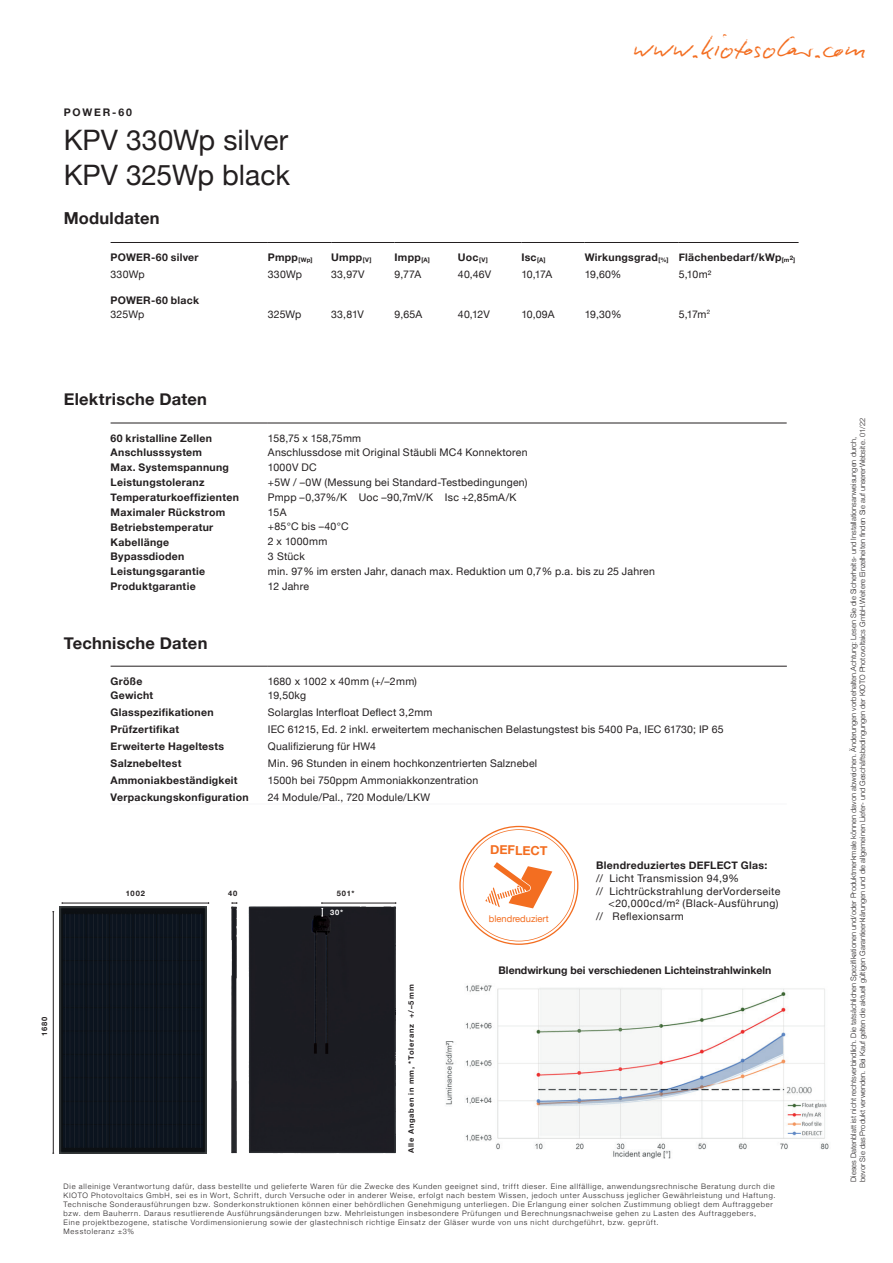
<style>
.page{position:relative;width:893px;height:1263px;background:#fff}
.page>*{position:absolute;margin:0;border:0;box-sizing:border-box;transform-origin:0 0}
.t1{font:31.5px "Biro Script Standard";letter-spacing:.005em;color:#f36e21}
.t2{font:28.2px/34.5px "Helvetica Neue";color:#231f20}
.t3{font:700 16.5px "Helvetica Neue";letter-spacing:.015em;color:#231f20}
.t4{font:700 12.6px "Helvetica Neue";color:#f36e21}
.t5{font:10.5px "Helvetica Neue";letter-spacing:.02em;color:#231f20}
.t6{font:700 10.5px "Helvetica Neue";letter-spacing:.025em;color:#231f20}
.t7{font:10.5px "Helvetica Neue";letter-spacing:.04em;color:#231f20}
.t8{font:700 10.5px "Helvetica Neue";color:#231f20}
.t9{font:10.5px "Helvetica Neue";letter-spacing:-.015em;color:#231f20}
.t10{font:9.3px "Helvetica Neue";color:#f36e21}
.t11{font:300 7.5px/9px "Helvetica Neue";letter-spacing:.1em;color:#231f20}
.t12{font:300 7.5px/9px "Helvetica Neue";color:#231f20}
.t13{font:700 7.5px "Helvetica Neue";letter-spacing:.105em;color:#231f20}
.t14{font:700 7.5px "Helvetica Neue";color:#fff}
.s1{font-size:6.15px}
</style>
<div class="page">
<hr style="left:111px;top:242px;width:157px;height:1px;background:#231f20">
<hr style="left:268px;top:242px;width:63px;height:1px;background:#231f20">
<hr style="left:331px;top:242px;width:64px;height:1px;background:#231f20">
<hr style="left:395px;top:242px;width:63px;height:1px;background:#231f20">
<hr style="left:458px;top:242px;width:63px;height:1px;background:#231f20">
<hr style="left:521px;top:242px;width:64px;height:1px;background:#231f20">
<hr style="left:585px;top:242px;width:94px;height:1px;background:#231f20">
<hr style="left:679px;top:242px;width:120px;height:1px;background:#231f20">
<hr style="left:111px;top:804px;width:157px;height:1px;background:#f7f7f8">
<hr style="left:268px;top:804px;width:519px;height:1px;background:#f7f7f8">
<hr style="left:111px;top:666px;width:157px;height:1px;background:#231f20">
<hr style="left:268px;top:666px;width:519px;height:1px;background:#231f20">
<hr style="left:111px;top:423px;width:157px;height:1px;background:#231f20">
<hr style="left:268px;top:423px;width:519px;height:1px;background:#231f20">
<hr style="left:53px;top:912px;width:1px;height:241px;background:#231f20">
<hr style="left:62px;top:903px;width:147px;height:1px;background:#231f20">
<svg style="left:232px;top:902px;width:6px;height:2px"></svg>
<img style="left:231px;top:906px;width:165px;height:248px">
<hr style="left:322px;top:903px;width:74px;height:1px;background:#231f20">
<svg style="left:321px;top:902px;width:2px;height:15px"></svg>
<svg style="left:459px;top:826px;width:119px;height:119px"></svg>
<img style="left:60px;top:907px;width:147px;height:246px">
<img style="left:445px;top:985px;width:384px;height:174px">
<h3 class="t6" style="left:64px;top:104px;width:70px">POWER-60</h3>
<h2 class="t2" style="left:64px;top:125px;width:228px">KPV 330Wp silver<br>KPV 325Wp black</h2>
<h1 class="t1" style="left:633px;top:28px;width:235px">www.kiotosolar.com</h1>
<h3 class="t3" style="left:64px;top:206px;width:97px">Moduldaten</h3>
<h3 class="t6" style="left:111px;top:249px;width:90px">POWER-60 silver</h3>
<h3 class="t6" style="left:268px;top:249px;width:46px">Pmpp <sub>[Wp]</sub></h3>
<h3 class="t6" style="left:331px;top:249px;width:42px">Umpp <sub>[V]</sub></h3>
<h3 class="t6" style="left:395px;top:249px;width:37px">Impp <sub>[A]</sub></h3>
<h3 class="t6" style="left:458px;top:249px;width:31px">Uoc <sub>[V]</sub></h3>
<h3 class="t6" style="left:521px;top:249px;width:26px">Isc <sub>[A]</sub></h3>
<h3 class="t6" style="left:585px;top:249px;width:212px">Wirkungsgrad <sub>[%]</sub> Flächenbedarf/kWp <sub>[m</sub><span class="s1">2</span><sub>]</sub></h3>
<h3 class="t5" style="left:111px;top:267px;width:36px">330Wp</h3>
<h3 class="t5" style="left:268px;top:267px;width:36px">330Wp</h3>
<h3 class="t5" style="left:331px;top:267px;width:35px">33,97V</h3>
<h3 class="t5" style="left:395px;top:267px;width:28px">9,77A</h3>
<h3 class="t5" style="left:458px;top:267px;width:35px">40,46V</h3>
<h3 class="t5" style="left:521px;top:267px;width:32px">10,17A</h3>
<h3 class="t5" style="left:585px;top:267px;width:38px">19,60%</h3>
<h3 class="t5" style="left:679px;top:267px;width:34px">5,10 m²</h3>
<h3 class="t6" style="left:111px;top:292px;width:90px">POWER-60 black</h3>
<h3 class="t5" style="left:111px;top:306px;width:35px">325Wp</h3>
<h3 class="t5" style="left:268px;top:306px;width:35px">325Wp</h3>
<h3 class="t5" style="left:331px;top:306px;width:34px">33,81V</h3>
<h3 class="t5" style="left:395px;top:306px;width:29px">9,65A</h3>
<h3 class="t5" style="left:458px;top:306px;width:33px">40,12V</h3>
<h3 class="t5" style="left:521px;top:306px;width:35px">10,09A</h3>
<h3 class="t5" style="left:585px;top:306px;width:38px">19,30%</h3>
<h3 class="t5" style="left:679px;top:306px;width:33px">5,17m<sup>2</sup></h3>
<h3 class="t3" style="left:64px;top:386px;width:145px">Elektrische Daten</h3>
<h3 class="t6" style="left:111px;top:430px;width:103px">60 kristalline Zellen</h3>
<h3 class="t9" style="left:268px;top:430px;width:95px">158,75 x 158,75 mm</h3>
<h3 class="t6" style="left:111px;top:444px;width:93px">Anschlusssystem</h3>
<h3 class="t5" style="left:268px;top:445px;width:261px">Anschlussdose mit Original Stäubli MC4 Konnektoren</h3>
<h3 class="t6" style="left:111px;top:459px;width:120px">Max. Systemspannung</h3>
<h3 class="t5" style="left:268px;top:460px;width:50px">1000 V DC</h3>
<h3 class="t6" style="left:111px;top:474px;width:95px">Leistungstoleranz</h3>
<h3 class="t5" style="left:268px;top:474px;width:261px">+5 W / –0 W (Messung bei Standard-Testbedingungen)</h3>
<h3 class="t6" style="left:111px;top:489px;width:130px">Temperaturkoeffizienten</h3>
<h3 class="t5" style="left:268px;top:489px;width:250px">Pmpp –0,37%/K Uoc –90,7mV/K Isc +2,85mA/K</h3>
<h3 class="t6" style="left:111px;top:504px;width:116px">Maximaler Rückstrom</h3>
<h3 class="t5" style="left:268px;top:504px;width:20px">15 A</h3>
<h3 class="t6" style="left:111px;top:519px;width:104px">Betriebstemperatur</h3>
<h3 class="t5" style="left:268px;top:519px;width:82px">+85 °C bis –40 °C</h3>
<h3 class="t6" style="left:111px;top:533px;width:60px">Kabellänge</h3>
<h3 class="t5" style="left:268px;top:534px;width:61px">2 x 1000 mm</h3>
<h3 class="t6" style="left:111px;top:548px;width:75px">Bypassdioden</h3>
<h3 class="t5" style="left:268px;top:549px;width:38px">3 Stück</h3>
<h3 class="t6" style="left:111px;top:563px;width:96px">Leistungsgarantie</h3>
<h3 class="t5" style="left:268px;top:564px;width:389px">min. 97 % im ersten Jahr, danach max. Reduktion um 0,7 % p.a. bis zu 25 Jahren</h3>
<h3 class="t6" style="left:111px;top:578px;width:87px">Produktgarantie</h3>
<h3 class="t5" style="left:268px;top:579px;width:43px">12 Jahre</h3>
<h3 class="t3" style="left:64px;top:630px;width:145px">Technische Daten</h3>
<h3 class="t6" style="left:111px;top:673px;width:33px">Größe</h3>
<h3 class="t5" style="left:268px;top:673px;width:151px">1680 x 1002 x 40 mm (+/–2 mm)</h3>
<h3 class="t6" style="left:111px;top:687px;width:44px">Gewicht</h3>
<h3 class="t5" style="left:268px;top:688px;width:40px">19,50 kg</h3>
<h3 class="t6" style="left:111px;top:704px;width:105px">Glasspezifikationen</h3>
<h3 class="t5" style="left:268px;top:705px;width:166px">Solarglas Interfloat Deflect 3,2mm</h3>
<h3 class="t6" style="left:111px;top:721px;width:70px">Prüfzertifikat</h3>
<h3 class="t5" style="left:268px;top:722px;width:457px">IEC 61215, Ed. 2 inkl. erweitertem mechanischen Belastungstest bis 5400 Pa, IEC 61730; IP 65</h3>
<h3 class="t6" style="left:111px;top:738px;width:115px">Erweiterte Hageltests</h3>
<h3 class="t5" style="left:268px;top:739px;width:110px">Qualifizierung für HW4</h3>
<h3 class="t6" style="left:111px;top:755px;width:72px">Salznebeltest</h3>
<h3 class="t5" style="left:268px;top:756px;width:271px">Min. 96 Stunden in einem hochkonzentrierten Salznebel</h3>
<h3 class="t6" style="left:111px;top:772px;width:129px">Ammoniakbeständigkeit</h3>
<h3 class="t5" style="left:268px;top:773px;width:212px">1500h bei 750ppm Ammoniakkonzentration</h3>
<h3 class="t6" style="left:111px;top:789px;width:140px">Verpackungskonfiguration</h3>
<h3 class="t5" style="left:268px;top:790px;width:164px">24 Module/Pal., 720 Module/LKW</h3>
<p class="t13" style="left:126px;top:887px;width:21px">1002</p>
<p class="t13" style="left:228px;top:887px;width:11px">40</p>
<p class="t13" style="left:337px;top:887px;width:19px">501*</p>
<p class="t14" style="left:330px;top:906px;width:15px">30*</p>
<h3 class="t4" style="left:490px;top:840px;width:59px">DEFLECT</h3>
<p class="t10" style="left:489px;top:912px;width:61px">blendreduziert</p>
<h3 class="t6" style="left:596px;top:857px;width:173px">Blendreduziertes DEFLECT Glas:</h3>
<h3 class="t7" style="left:596px;top:871px;width:144px">// Licht Transmission 94,9%</h3>
<h3 class="t7" style="left:596px;top:883px;width:186px">// Lichtrückstrahlung derVorderseite</h3>
<h3 class="t7" style="left:609px;top:896px;width:171px">&lt;20,000cd/m² (Black-Ausführung)</h3>
<h3 class="t7" style="left:596px;top:908px;width:89px">// Reflexionsarm</h3>
<p class="t13" style="left:39px;top:1036px;width:21px;rotate:-90deg">1680</p>
<p class="t13" style="left:405px;top:1153px;width:170px;rotate:-90deg">Alle Angaben in mm, *Toleranz +/–5 mm</p>
<h3 class="t8" style="left:499px;top:962px;width:274px">Blendwirkung bei verschiedenen Lichteinstrahlwinkeln</h3>
<p class="t11" style="left:64px;top:1181px;width:713px">Die alleinige Verantwortung dafür, dass bestellte und gelieferte Waren für die Zwecke des Kunden geeignet sind, trifft dieser. Eine allfällige, anwendungsrechnische Beratung durch die KIOTO Photovoltaics GmbH, sei es in Wort, Schrift, durch Versuche oder in anderer Weise, erfolgt nach bestem Wissen, jedoch unter Ausschuss jeglicher Gewährleistung und Haftung.<br>Technische Sonderausführungen bzw. Sonderkonstruktionen können einer behördlichen Genehmigung unterliegen. Die Erlangung einer solchen Zustimmung obliegt dem Auftraggeber bzw. dem Bauherrn. Daraus resutlierende Ausführungsänderungen bzw. Mehrleistungen insbesondere Prüfungen und Berechnungsnachweise gehen zu Lasten des Auftraggebers,<br>Eine projektbezogene, statische Vordimensionierung sowie der glastechnisch richtige Einsatz der Gläser wurde von uns nicht durchgeführt, bzw. geprüft.<br>Messtoleranz ±3%</p>
<p class="t12" style="left:849px;top:1182px;width:765px;rotate:-90deg">Dieses Datenblatt ist nicht rechtsverbindlich. Die tatsächlichen Spezifikationen und/oder Produktmerkmale können davon abweichen. Änderungen vorbehalten.Achtung: Lesen Sie die Sicherheits- und Installationsanweisungen durch, bevor Sie das Produkt verwenden. Bei Kauf gelten die aktuell gültigen Garantieerklärungen und die allgemeinen Liefer- und Geschäftsbedingungen der KIOTO Photovoltaics GmbH.Weitere Einzelheiten finden Sie auf unsererWebsite. 01/22</p>
</div>
